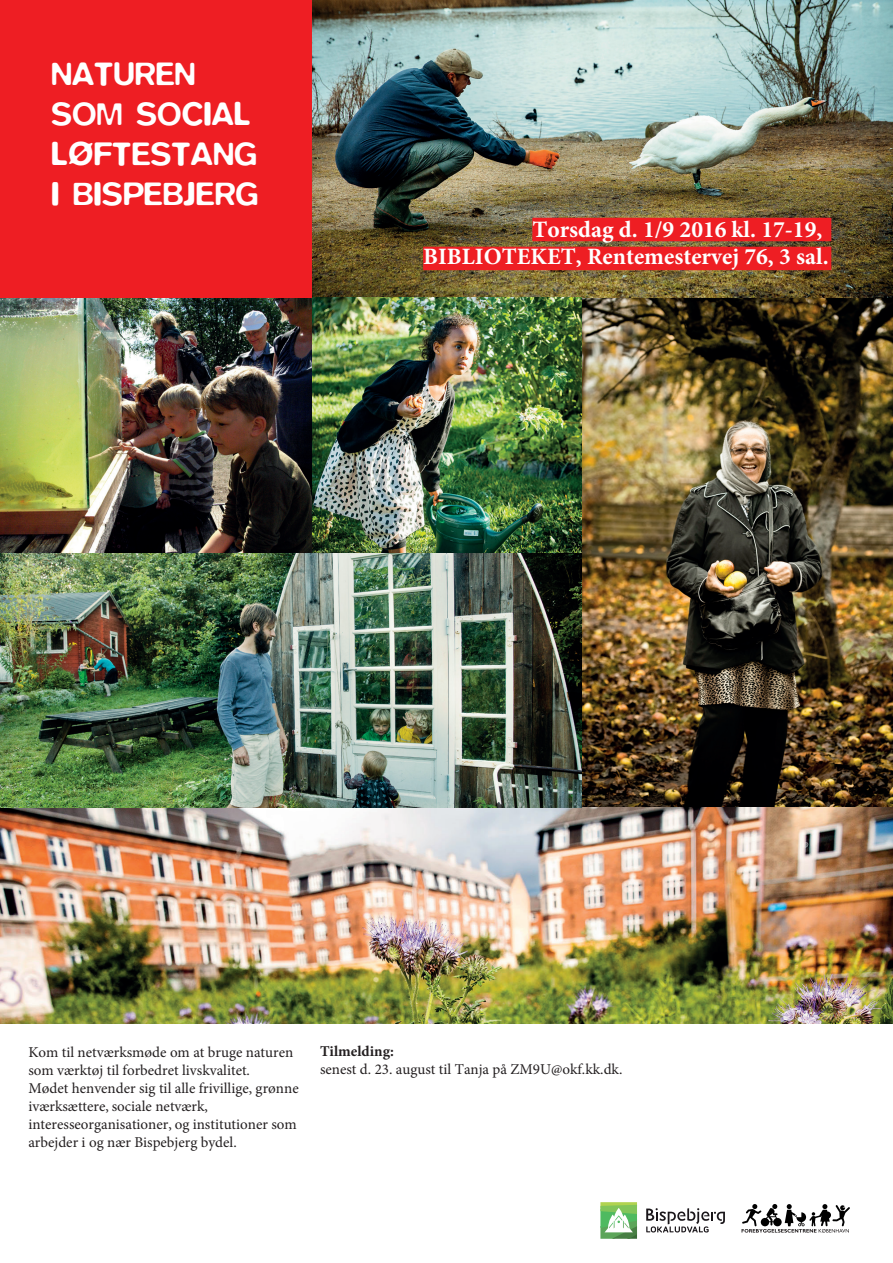
<style>
.page{position:relative;width:893px;height:1263px;background:#fff}
.page>*{position:absolute;margin:0;border:0;box-sizing:border-box;transform-origin:0 0}
.t1{font:500 33.3px/39.9px "Blur";color:#fff}
.t2{font:700 23.55px/27.2px "Minion Pro";color:#fff;text-align:right}
.t3{font:15px/18px "Minion Pro";color:#231f20}
.t4{font:700 15px "Minion Pro";color:#231f20}
</style>
<div class="page">
<img style="left:581px;top:298px;width:312px;height:510px">
<img style="left:1px;top:808px;width:892px;height:216px">
<img style="left:312px;top:0;width:581px;height:298px">
<img style="left:0;top:298px;width:581px;height:510px">
<div style="left:0;top:0;width:312px;height:298px;background:#ee1e23"></div>
<svg style="left:646px;top:1208px;width:79px;height:24px"></svg>
<svg style="left:600px;top:1202px;width:37px;height:37px"></svg>
<svg style="left:741px;top:1204px;width:109px;height:28px"></svg>
<div style="left:532px;top:218px;width:299px;height:23px;background:#ee1e23"></div>
<div style="left:423px;top:247px;width:408px;height:23px;background:#ee1e23"></div>
<h1 class="t1" style="left:51px;top:53px;width:209px">NATUREN<br>SOM SOCIAL<br>LØFTESTANG<br>I BISPEBJERG</h1>
<h2 class="t2" style="left:423px;top:215px;width:407px">Torsdag d. 1/9 2016 kl. 17-19,<br>BIBLIOTEKET, Rentemestervej 76, 3 sal.</h2>
<p class="t3" style="left:28px;top:1043px;width:272px">Kom til netværksmøde om at bruge naturen som værktøj til forbedret livskvalitet.<br>Mødet henvender sig til alle frivillige, grønne iværksættere, sociale netværk, interesseorganisationer, og institutioner som arbejder i og nær Bispebjerg bydel.</p>
<p class="t4" style="left:320px;top:1041px;width:75px">Tilmelding:</p>
<p class="t3" style="left:320px;top:1060px;width:304px">senest d. 23. august til Tanja på ZM9U@okf.kk.dk.</p>
</div>
